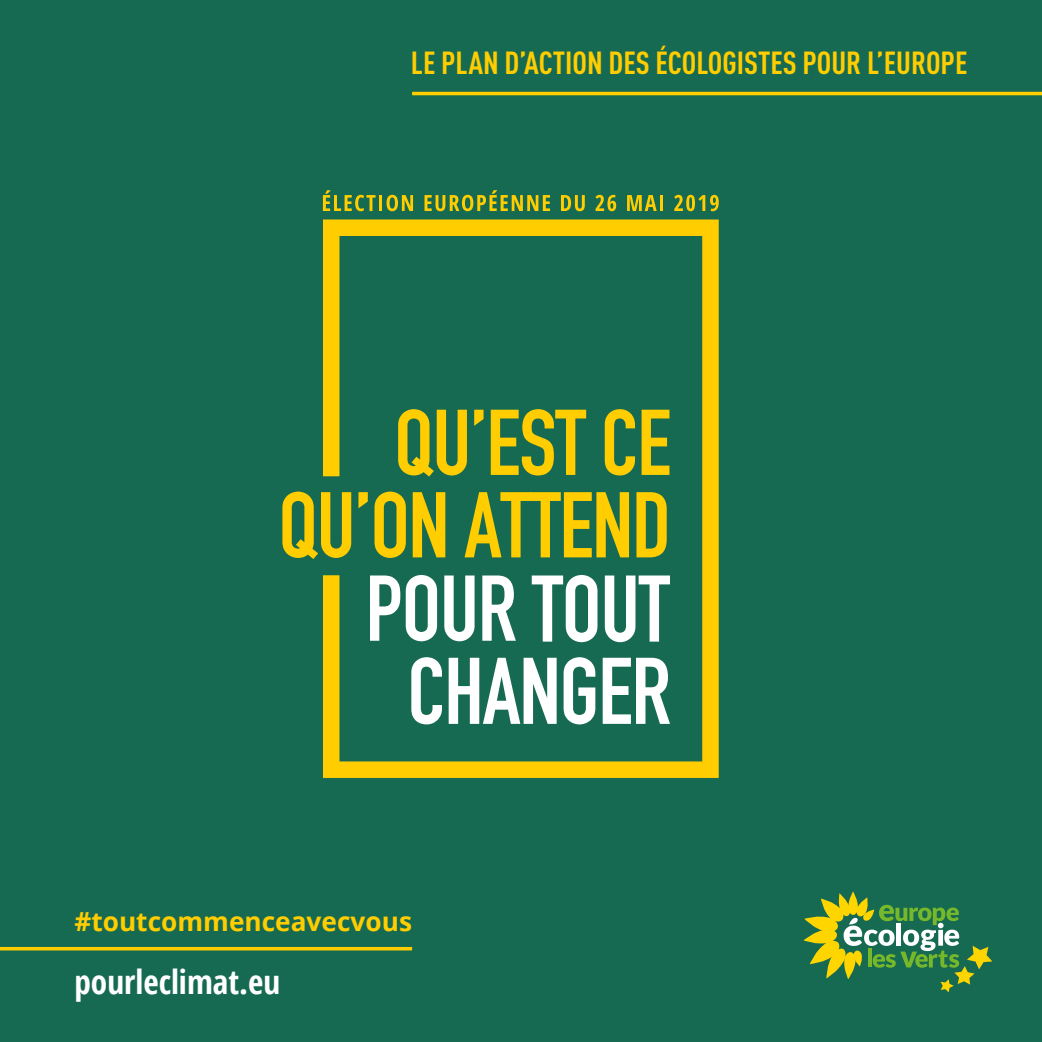
<style>
.page{position:relative;width:1042px;height:1042px;background:#176a52}
.page>*{position:absolute;margin:0;border:0;box-sizing:border-box;transform-origin:0 0}
.t1{font:700 33.25px "Open Sans Condensed";color:#fff}
.t2{font:700 31.5px "DIN Cond";color:#ffcd00}
.t3{font:700 26.25px "Open Sans";color:#ffcd00}
</style>
<div class="page">
<svg style="left:323px;top:190px;width:52px;height:21px"></svg>
<hr style="left:379px;top:195px;width:3px;height:16px;background:#ffcd00">
<svg style="left:386px;top:195px;width:27px;height:16px"></svg>
<svg style="left:424px;top:190px;width:126px;height:21px"></svg>
<svg style="left:561px;top:195px;width:24px;height:16px"></svg>
<svg style="left:595px;top:195px;width:21px;height:16px"></svg>
<svg style="left:627px;top:195px;width:30px;height:16px"></svg>
<hr style="left:660px;top:195px;width:3px;height:16px;background:#ffcd00">
<svg style="left:674px;top:195px;width:45px;height:16px"></svg>
<svg style="left:323px;top:219px;width:396px;height:559px"></svg>
<svg style="left:398px;top:409px;width:69px;height:67px"></svg>
<svg style="left:474px;top:410px;width:9px;height:16px"></svg>
<svg style="left:491px;top:409px;width:95px;height:66px"></svg>
<svg style="left:605px;top:409px;width:30px;height:66px"></svg>
<svg style="left:641px;top:410px;width:28px;height:65px"></svg>
<svg style="left:358px;top:492px;width:10px;height:16px"></svg>
<svg style="left:282px;top:491px;width:69px;height:68px"></svg>
<svg style="left:374px;top:491px;width:32px;height:67px"></svg>
<svg style="left:413px;top:492px;width:32px;height:65px"></svg>
<svg style="left:464px;top:492px;width:165px;height:65px"></svg>
<svg style="left:636px;top:492px;width:31px;height:65px"></svg>
<svg style="left:370px;top:575px;width:30px;height:66px"></svg>
<svg style="left:406px;top:575px;width:31px;height:66px"></svg>
<svg style="left:444px;top:575px;width:30px;height:66px"></svg>
<svg style="left:482px;top:575px;width:34px;height:66px"></svg>
<hr style="left:0;top:947px;width:412px;height:3px;background:#ffcd00">
<svg style="left:803px;top:891px;width:189px;height:101px"></svg>
<hr style="left:412px;top:92px;width:630px;height:3px;background:#ffcd00">
<svg style="left:532px;top:575px;width:65px;height:67px"></svg>
<svg style="left:605px;top:575px;width:65px;height:67px"></svg>
<svg style="left:411px;top:657px;width:31px;height:67px"></svg>
<svg style="left:449px;top:658px;width:108px;height:66px"></svg>
<svg style="left:563px;top:657px;width:32px;height:67px"></svg>
<svg style="left:603px;top:658px;width:67px;height:66px"></svg>
<p class="t2" style="left:411px;top:44px;width:558px">LE PLAN D’ACTION DES ÉCOLOGISTES POUR L’EUROPE</p>
<p class="t3" style="left:74px;top:902px;width:339px">#toutcommenceavecvous</p>
<p class="t1" style="left:74px;top:958px;width:207px">pourleclimat.eu</p>
</div>
